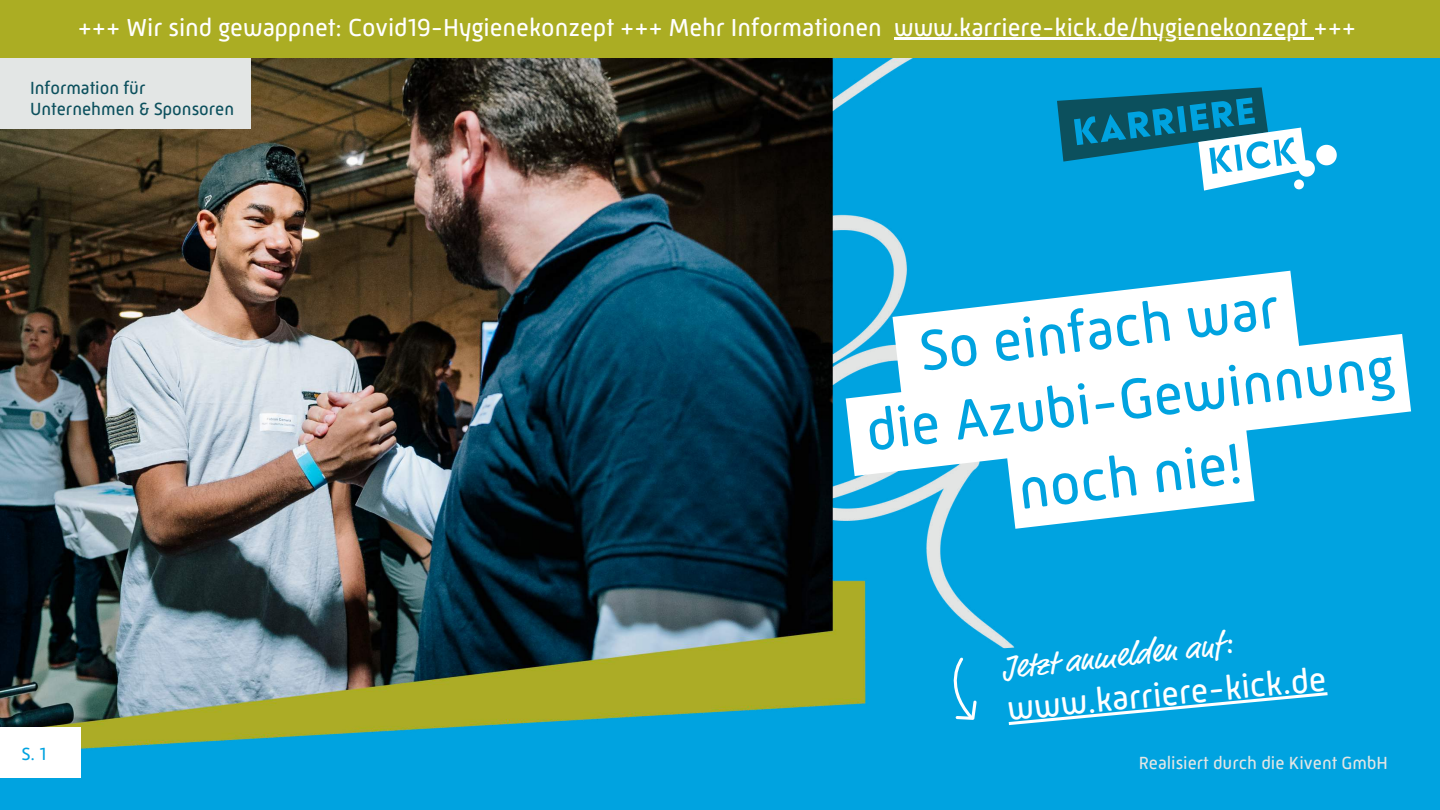
<style>
.page{position:relative;width:1440px;height:810px;background:#fff}
.page>*{position:absolute;margin:0;border:0;box-sizing:border-box;transform-origin:0 0}
.t1{font:57.7px/76.5px "Mic 32 New Rounded";color:#00a3e0;text-align:center}
.t2{font:34.2px "Mic 32 New Rounded";color:#fff}
.t3{font:32.6px "Market Pro";color:#fff}
.t4{font:25.2px "Mic 32 New Rounded";color:#fff}
.t5{font:18px/21px "Mic 32 New Rounded";color:#0c505d}
.t6{font:18px "Mic 32 New Rounded";color:#e3e6e5}
.t7{font:18px "Mic 32 New Rounded";color:#00a3e0}
</style>
<div class="page">
<img style="left:0;top:58px;width:1440px;height:752px">
<svg style="left:893px;top:271px;width:407px;height:63px"></svg>
<svg style="left:846px;top:334px;width:565px;height:142px"></svg>
<svg style="left:1057px;top:87px;width:280px;height:104px;background:#2999bf"></svg>
<div style="left:0;top:727px;width:81px;height:50px;background:#fff"></div>
<svg style="left:1006px;top:424px;width:249px;height:105px"></svg>
<div style="left:0;top:58px;width:250px;height:71px;background:#e3e6e5"></div>
<div style="left:0;top:0;width:1440px;height:58px;background:#abad23"></div>
<hr style="left:894px;top:38px;width:420px;height:2px;background:#fff">
<div style="left:933px;top:626px;width:395px;height:104px;background:#00a3e0"></div>
<p class="t4" style="left:78px;top:13px;width:1280px">+++ Wir sind gewappnet: Covid19-Hygienekonzept +++ Mehr Informationen www.karriere-kick.de/hygienekonzept +++</p>
<p class="t5" style="left:30px;top:77px;width:206px">Information für<br>Unternehmen &amp; Sponsoren</p>
<p class="t7" style="left:21px;top:743px;width:26px">S. 1</p>
<h1 class="t1" style="left:914px;top:314px;width:364px;rotate:-7deg">So einfach war</h1>
<h1 class="t1" style="left:862px;top:394px;width:533px;rotate:-7deg">die Azubi-Gewinnung noch nie!</h1>
<p class="t3" style="left:1001px;top:652px;width:232px;rotate:-6deg">Jetzt anmelden auf:</p>
<h2 class="t2" style="left:1006px;top:688px;width:322px;rotate:-5deg">www.karriere-kick.de</h2>
<p class="t6" style="left:1139px;top:752px;width:251px">Realisiert durch die Kivent GmbH</p>
</div>
